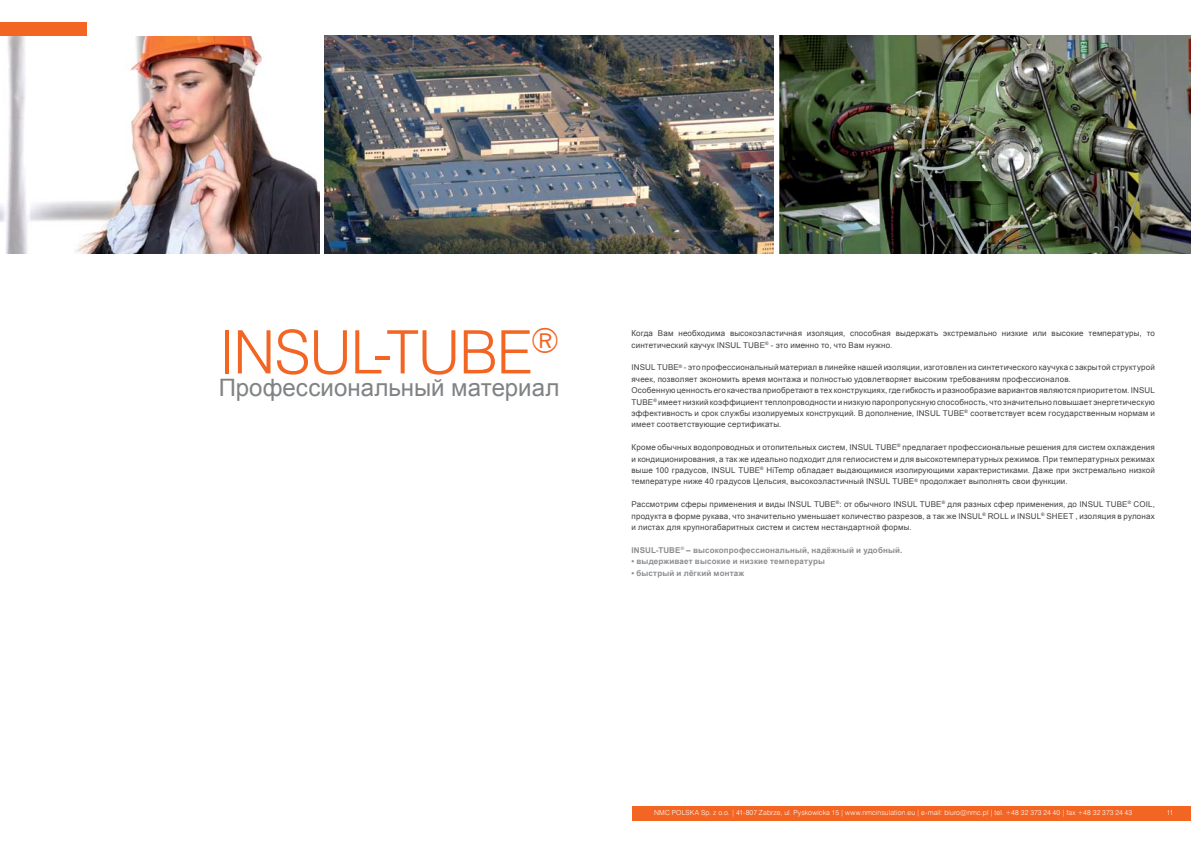
<style>
.page{position:relative;width:1191px;height:842px;background:#fff}
.page>*{position:absolute;margin:0;border:0;box-sizing:border-box;transform-origin:0 0}
.t1{font:60px "Swis 721 Lt EU";letter-spacing:-.015em;color:#f26522}
.t2{font:24px "Arial";color:#808284}
.t3{font:8px/11.4px "Arial";letter-spacing:.02em;color:#414142}
.t4{font:700 8px "Arial";letter-spacing:.02em;color:#8b8d90}
.t5{font:7px "Swis 721 Lt EU";letter-spacing:.02em;color:#fff}
</style>
<div class="page">
<div style="left:631px;top:806px;width:560px;height:14px;background:#f26522"></div>
<div style="left:0;top:23px;width:86px;height:14px;background:#f26522"></div>
<img style="left:779px;top:36px;width:412px;height:218px">
<img style="left:325px;top:36px;width:448px;height:218px">
<img style="left:0;top:36px;width:319px;height:218px">
<h1 class="t1" style="left:220px;top:328px;width:341px">INSUL-TUBE<sup>®</sup></h1>
<h2 class="t2" style="left:219px;top:372px;width:342px">Профессиональный материал</h2>
<p class="t3" style="left:631px;top:328px;width:525px">Когда Вам необходима высокоэластичная изоляция, способная выдержать экстремально низкие или высокие температуры, то синтетический каучук INSUL TUBE<sup>®</sup> - это именно то, что Вам нужно.</p>
<p class="t3" style="left:631px;top:362px;width:525px">INSUL TUBE<sup>®</sup> - это профессиональный материал в линейке нашей изоляции, изготовлен из синтетического каучука с закрытой структурой ячеек, позволяет экономить время монтажа и полностью удовлетворяет высоким требованиям профессионалов.<br>Особенную ценность его качества приобретают в тех конструкциях, где гибкость и разнообразие вариантов являются приоритетом. INSUL TUBE<sup>®</sup> имеет низкий коэффициент теплопроводности и низкую паропропускную способность, что значительно повышает энергетическую эффективность и срок службы изолируемых конструкций. В дополнение, INSUL TUBE<sup>®</sup> соответствует всем государственным нормам и имеет соответствующие сертификаты.</p>
<p class="t3" style="left:631px;top:442px;width:525px;text-align:justify">Кроме обычных водопроводных и отопительных систем, INSUL TUBE<sup>®</sup> предлагает профессиональные решения для систем охлаждения и кондиционирования, а так же идеально подходит для гелиосистем и для высокотемпературных режимов. При температурных режимах выше 100 градусов, INSUL TUBE<sup>®</sup> HiTemp обладает выдающимися изолирующими характеристиками. Даже при экстремально низкой температуре ниже 40 градусов Цельсия, высокоэластичный INSUL TUBE<sup>®</sup> продолжает выполнять свои функции.</p>
<p class="t3" style="left:631px;top:499px;width:525px;text-align:justify">Рассмотрим сферы применения и виды INSUL TUBE<sup>®</sup>: от обычного INSUL TUBE<sup>®</sup> для разных сфер применения, до INSUL TUBE<sup>®</sup> COIL, продукта в форме рукава, что значительно уменьшает количество разрезов, а так же INSUL<sup>®</sup> ROLL и INSUL<sup>®</sup> SHEET , изоляция в рулонах и листах для крупногабаритных систем и систем нестандартной формы.</p>
<p class="t4" style="left:631px;top:545px;width:272px">INSUL-TUBE<sup>®</sup> – высокопрофессиональный, надёжный и удобный.</p>
<p class="t4" style="left:631px;top:556px;width:195px">• выдерживает высокие и низкие температуры</p>
<p class="t4" style="left:631px;top:567px;width:114px">• быстрый и лёгкий монтаж</p>
<p class="t5" style="left:654px;top:810px;width:479px">NMC POLSKA Sp. z o.o. | 41-807 Zabrze, ul. Pyskowicka 15 | www.nmcinsulation.eu | e-mail: biuro@nmc.pl | tel. +48 32 373 24 40 | fax +48 32 373 24 43</p>
<p class="t5" style="left:1166px;top:810px;width:8px">11</p>
</div>
